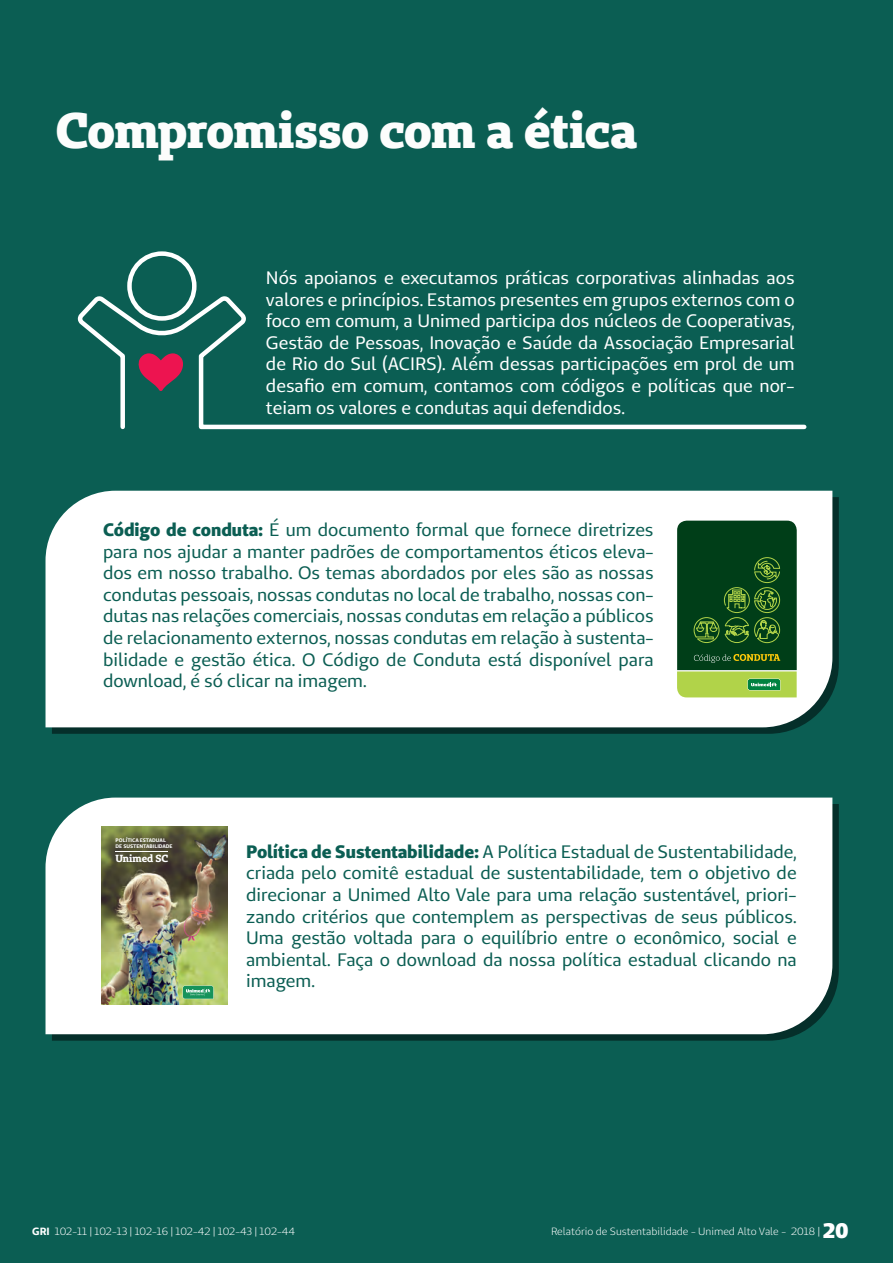
<style>
.page{position:relative;width:893px;height:1263px;background:#0b5e53}
.page>*{position:absolute;margin:0;border:0;box-sizing:border-box;transform-origin:0 0}
.t1{font:800 49.8px "Unimed Slab";letter-spacing:-.015em;color:#fff}
.t2{font:18px/21.6px "Unimed Sans";color:#0b5e53;text-align:justify}
.t3{font:18px/21.6px "Unimed Sans";color:#fff;text-align:justify}
.t4{font:10.5px "Unimed Sans";color:#fff}
.t5{font:700 10.35px "Unimed Slab";color:#fff}
.t6{font:700 5.1px/6.1px "Unimed Sans";color:#fff}
.s1{font-weight:800}
.s2{font-weight:700}
.s3{font-weight:900;font-size:21px}
</style>
<div class="page">
<svg style="left:77px;top:292px;width:730px;height:138px"></svg>
<svg style="left:137px;top:353px;width:47px;height:38px"></svg>
<div style="left:127px;top:251px;width:70px;height:70px;border:4px solid #fff;border-radius:50%"></div>
<svg style="left:52px;top:497px;width:787px;height:237px;background:#113e39"></svg>
<div style="left:46px;top:491px;width:786px;height:236px;background:#fff"></div>
<svg style="left:677px;top:521px;width:120px;height:176px;background:#275f26"></svg>
<svg style="left:52px;top:804px;width:787px;height:237px;background:#0e3c36"></svg>
<div style="left:46px;top:797px;width:786px;height:237px;background:#fff"></div>
<img style="left:101px;top:827px;width:126px;height:178px">
<hr style="left:116px;top:851px;width:52px;height:1px;background:#fff">
<svg style="left:183px;top:985px;width:31px;height:14px"></svg>
<h1 class="t1" style="left:56px;top:98px;width:583px">Compromisso com a ética</h1>
<p class="t3" style="left:266px;top:267px;width:530px">Nós apoianos e executamos práticas corporativas alinhadas aos valores e princípios. Estamos presentes em grupos externos com o foco em comum, a Unimed participa dos núcleos de Cooperativas, Gestão de Pessoas, Inovação e Saúde da Associação Empresarial de Rio do Sul (ACIRS). Além dessas participações em prol de um desafio em comum, contamos com códigos e políticas que nor&shy;teiam os valores e condutas aqui defendidos.</p>
<p class="t2" style="left:103px;top:518px;width:552px"><span class="s1">Código de conduta:</span> É um documento formal que fornece diretrizes para nos ajudar a manter padrões de comportamentos éticos eleva&shy;dos em nosso trabalho. Os temas abordados por eles são as nossas condutas pessoais, nossas condutas no local de trabalho, nossas con&shy;dutas nas relações comerciais, nossas condutas em relação a públicos de relacionamento externos, nossas condutas em relação à sustenta&shy;bilidade e gestão ética. O Código de Conduta está disponível para download, é só clicar na imagem.</p>
<p class="t6" style="left:116px;top:837px;width:58px">POLÍTICA ESTADUAL<br>DE SUSTENTABILIDADE</p>
<p class="t5" style="left:116px;top:851px;width:54px">Unimed SC</p>
<p class="t2" style="left:246px;top:840px;width:552px"><span class="s1">Política de Sustentabilidade:</span> A Política Estadual de Sustentabilidade, criada pelo comitê estadual de sustentabilidade, tem o objetivo de direcionar a Unimed Alto Vale para uma relação sustentável, priori&shy;zando critérios que contemplem as perspectivas de seus públicos.<br>Uma gestão voltada para o equilíbrio entre o econômico, social e ambiental. Faça o download da nossa política estadual clicando na imagem.</p>
<p class="t4" style="left:32px;top:1225px;width:264px"><span class="s2">GRI</span> 102-11 | 102-13 | 102-16 | 102-42 | 102-43 | 102-44</p>
<p class="t4" style="left:551px;top:1224px;width:299px">Relatório de Sustentabilidade - Unimed Alto Vale - 2018 | <span class="s3">20</span></p>
</div>
